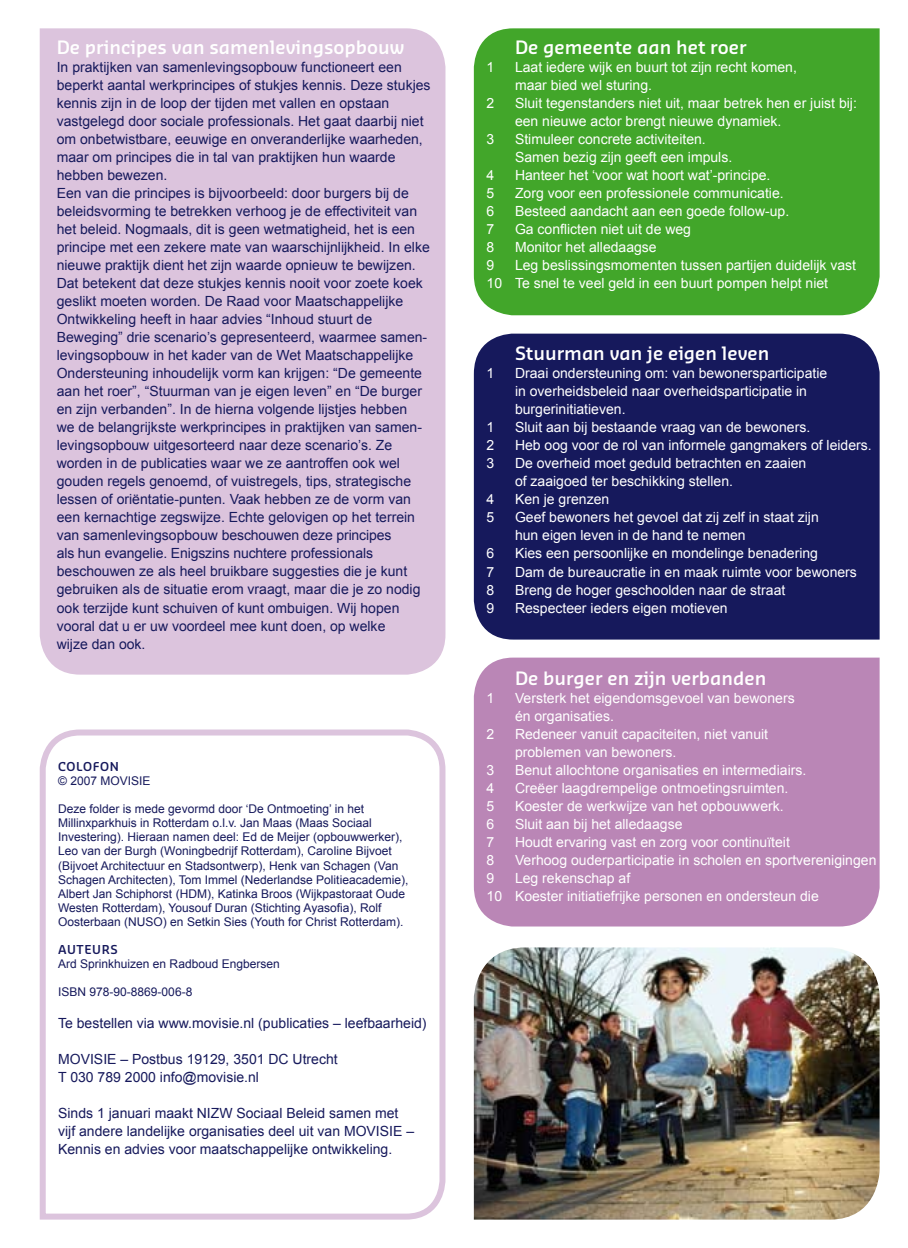
<style>
.page{position:relative;width:908px;height:1248px;background:#fff}
.page>*{position:absolute;margin:0;border:0;box-sizing:border-box;transform-origin:0 0}
.t1{font:600 18px "Sansa";color:#fff}
.t2{font:14px/18px "Arial";color:#16195c}
.t3{font:14px/18px "Arial";color:#fff}
.t4{font:12px/14px "Arial";color:#16195c}
.t5{font:600 12px "Sansa";letter-spacing:.05em;color:#16195c}
</style>
<div class="page">
<div style="left:473px;top:657px;width:406px;height:269px;background:#ba86b6"></div>
<svg style="left:473px;top:28px;width:406px;height:287px;background:#4eab38"></svg>
<div style="left:473px;top:333px;width:406px;height:306px;background:#16195c"></div>
<svg style="left:39px;top:729px;width:407px;height:491px"></svg>
<div style="left:40px;top:28px;width:405px;height:646px;background:#dcc4dd"></div>
<img style="left:473px;top:947px;width:406px;height:272px">
<p class="t1" style="left:57px;top:35px;width:349px">De principes van samenlevingsopbouw</p>
<p class="t2" style="left:57px;top:58px;width:375px">In praktijken van samenlevingsopbouw functioneert een beperkt aantal werkprincipes of stukjes kennis. Deze stukjes kennis zijn in de loop der tijden met vallen en opstaan vastgelegd door sociale professionals. Het gaat daarbij niet om onbetwistbare, eeuwige en onveranderlijke waarheden, maar om principes die in tal van praktijken hun waarde hebben bewezen.<br>Een van die principes is bijvoorbeeld: door burgers bij de beleidsvorming te betrekken verhoog je de effectiviteit van het beleid. Nogmaals, dit is geen wetmatigheid, het is een principe met een zekere mate van waarschijnlijkheid. In elke nieuwe praktijk dient het zijn waarde opnieuw te bewijzen.<br>Dat betekent dat deze stukjes kennis nooit voor zoete koek geslikt moeten worden. De Raad voor Maatschappelijke Ontwikkeling heeft in haar advies “Inhoud stuurt de Beweging” drie scenario’s gepresenteerd, waarmee samen&shy;levingsopbouw in het kader van de Wet Maatschappelijke Ondersteuning inhoudelijk vorm kan krijgen: “De gemeente aan het roer”, “Stuurman van je eigen leven” en “De burger en zijn verbanden”. In de hierna volgende lijstjes hebben<br>we de belangrijkste werkprincipes in praktijken van samen&shy;levingsopbouw uitgesorteerd naar deze scenario’s. Ze worden in de publicaties waar we ze aantroffen ook wel gouden regels genoemd, of vuistregels, tips, strategische lessen of oriëntatie-punten. Vaak hebben ze de vorm van een kernachtige zegswijze. Echte gelovigen op het terrein van samenlevingsopbouw beschouwen deze principes<br>als hun evangelie. Enigszins nuchtere professionals beschouwen ze als heel bruikbare suggesties die je kunt gebruiken als de situatie erom vraagt, maar die je zo nodig ook terzijde kunt schuiven of kunt ombuigen. Wij hopen vooral dat u er uw voordeel mee kunt doen, op welke<br>wijze dan ook.</p>
<p class="t5" style="left:58px;top:759px;width:62px">COLOFON</p>
<p class="t4" style="left:58px;top:774px;width:94px">© 2007 MOVISIE</p>
<p class="t4" style="left:58px;top:802px;width:351px">Deze folder is mede gevormd door ‘De Ontmoeting’ in het Millinxparkhuis in Rotterdam o.l.v. Jan Maas (Maas Sociaal Investering). Hieraan namen deel: Ed de Meijer (opbouwwerker), Leo van der Burgh (Woningbedrijf Rotterdam), Caroline Bijvoet (Bijvoet Architectuur en Stadsontwerp), Henk van Schagen (Van Schagen Architecten), Tom Immel (Nederlandse Politieacademie), Albert Jan Schiphorst (HDM), Katinka Broos (Wijkpastoraat Oude Westen Rotterdam), Yousouf Duran (Stichting Ayasofia), Rolf Oosterbaan (NUSO) en Setkin Sies (Youth for Christ Rotterdam).</p>
<p class="t5" style="left:58px;top:941px;width:61px">AUTEURS</p>
<p class="t4" style="left:58px;top:956px;width:223px">Ard Sprinkhuizen en Radboud Engbersen</p>
<p class="t4" style="left:58px;top:984px;width:136px">ISBN 978-90-8869-006-8</p>
<p class="t2" style="left:58px;top:1013px;width:370px">Te bestellen via www.movisie.nl (publicaties – leefbaarheid)</p>
<p class="t2" style="left:58px;top:1049px;width:281px">MOVISIE – Postbus 19129, 3501 DC Utrecht<br>T 030 789 2000 info@movisie.nl</p>
<p class="t2" style="left:58px;top:1103px;width:357px">Sinds 1 januari maakt NIZW Sociaal Beleid samen met vijf andere landelijke organisaties deel uit van MOVISIE –<br>Kennis en advies voor maatschappelijke ontwikkeling.</p>
<p class="t1" style="left:514px;top:35px;width:233px">De gemeente aan het roer</p>
<p class="t3" style="left:486px;top:58px;width:9px">1</p>
<p class="t3" style="left:514px;top:58px;width:283px">Laat iedere wijk en buurt tot zijn recht komen, maar bied wel sturing.</p>
<p class="t3" style="left:486px;top:94px;width:9px">2</p>
<p class="t3" style="left:514px;top:94px;width:343px">Sluit tegenstanders niet uit, maar betrek hen er juist bij: een nieuwe actor brengt nieuwe dynamiek.</p>
<p class="t3" style="left:486px;top:130px;width:9px">3</p>
<p class="t3" style="left:514px;top:130px;width:219px">Stimuleer concrete activiteiten.<br>Samen bezig zijn geeft een impuls.</p>
<p class="t3" style="left:486px;top:166px;width:9px">4</p>
<p class="t3" style="left:514px;top:166px;width:257px">Hanteer het ‘voor wat hoort wat’-principe.</p>
<p class="t3" style="left:486px;top:184px;width:9px">5</p>
<p class="t3" style="left:514px;top:184px;width:270px">Zorg voor een professionele communicatie.</p>
<p class="t3" style="left:486px;top:202px;width:9px">6</p>
<p class="t3" style="left:514px;top:202px;width:275px">Besteed aandacht aan een goede follow-up.</p>
<p class="t3" style="left:486px;top:220px;width:9px">7</p>
<p class="t3" style="left:514px;top:220px;width:177px">Ga conflicten niet uit de weg</p>
<p class="t3" style="left:486px;top:238px;width:9px">8</p>
<p class="t3" style="left:514px;top:238px;width:143px">Monitor het alledaagse</p>
<p class="t3" style="left:486px;top:256px;width:9px">9</p>
<p class="t3" style="left:486px;top:256px;width:371px;text-indent:28px">Leg beslissingsmomenten tussen partijen duidelijk vast<br>10 Te snel te veel geld in een buurt pompen helpt niet</p>
<p class="t1" style="left:514px;top:342px;width:256px">Stuurman van je eigen leven</p>
<p class="t3" style="left:486px;top:364px;width:9px">1</p>
<p class="t3" style="left:514px;top:364px;width:314px">Draai ondersteuning om: van bewonersparticipatie in overheidsbeleid naar overheidsparticipatie in burgerinitiatieven.</p>
<p class="t3" style="left:486px;top:418px;width:9px">1</p>
<p class="t3" style="left:514px;top:418px;width:296px">Sluit aan bij bestaande vraag van de bewoners.</p>
<p class="t3" style="left:486px;top:436px;width:9px">2</p>
<p class="t3" style="left:514px;top:436px;width:358px">Heb oog voor de rol van informele gangmakers of leiders.</p>
<p class="t3" style="left:486px;top:454px;width:9px">3</p>
<p class="t3" style="left:514px;top:454px;width:293px">De overheid moet geduld betrachten en zaaien of zaaigoed ter beschikking stellen.</p>
<p class="t3" style="left:486px;top:490px;width:9px">4</p>
<p class="t3" style="left:514px;top:490px;width:96px">Ken je grenzen</p>
<p class="t3" style="left:486px;top:508px;width:9px">5</p>
<p class="t3" style="left:514px;top:508px;width:305px">Geef bewoners het gevoel dat zij zelf in staat zijn hun eigen leven in de hand te nemen</p>
<p class="t3" style="left:486px;top:544px;width:9px">6</p>
<p class="t3" style="left:514px;top:544px;width:304px">Kies een persoonlijke en mondelinge benadering</p>
<p class="t3" style="left:486px;top:562px;width:9px">7</p>
<p class="t3" style="left:514px;top:562px;width:343px">Dam de bureaucratie in en maak ruimte voor bewoners</p>
<p class="t3" style="left:486px;top:580px;width:9px">8</p>
<p class="t3" style="left:514px;top:580px;width:272px">Breng de hoger geschoolden naar de straat</p>
<p class="t3" style="left:486px;top:598px;width:9px">9</p>
<p class="t3" style="left:514px;top:598px;width:214px">Respecteer ieders eigen motieven</p>
<p class="t1" style="left:514px;top:666px;width:253px">De burger en zijn verbanden</p>
<p class="t3" style="left:486px;top:688px;width:9px">1</p>
<p class="t3" style="left:514px;top:688px;width:281px">Versterk het eigendomsgevoel van bewoners én organisaties.</p>
<p class="t3" style="left:486px;top:724px;width:9px">2</p>
<p class="t3" style="left:514px;top:724px;width:254px">Redeneer vanuit capaciteiten, niet vanuit problemen van bewoners.</p>
<p class="t3" style="left:486px;top:760px;width:9px">3</p>
<p class="t3" style="left:514px;top:760px;width:293px">Benut allochtone organisaties en intermediairs.</p>
<p class="t3" style="left:486px;top:778px;width:9px">4</p>
<p class="t3" style="left:514px;top:778px;width:275px">Creëer laagdrempelige ontmoetingsruimten.</p>
<p class="t3" style="left:486px;top:796px;width:9px">5</p>
<p class="t3" style="left:514px;top:796px;width:270px">Koester de werkwijze van het opbouwwerk.</p>
<p class="t3" style="left:486px;top:814px;width:9px">6</p>
<p class="t3" style="left:514px;top:814px;width:169px">Sluit aan bij het alledaagse</p>
<p class="t3" style="left:486px;top:832px;width:9px">7</p>
<p class="t3" style="left:514px;top:832px;width:276px">Houdt ervaring vast en zorg voor continuïteit</p>
<p class="t3" style="left:486px;top:850px;width:9px">8</p>
<p class="t3" style="left:514px;top:850px;width:363px">Verhoog ouderparticipatie in scholen en sportverenigingen</p>
<p class="t3" style="left:486px;top:868px;width:9px">9</p>
<p class="t3" style="left:486px;top:868px;width:333px;text-indent:28px">Leg rekenschap af<br>10 Koester initiatiefrijke personen en ondersteun die</p>
</div>
